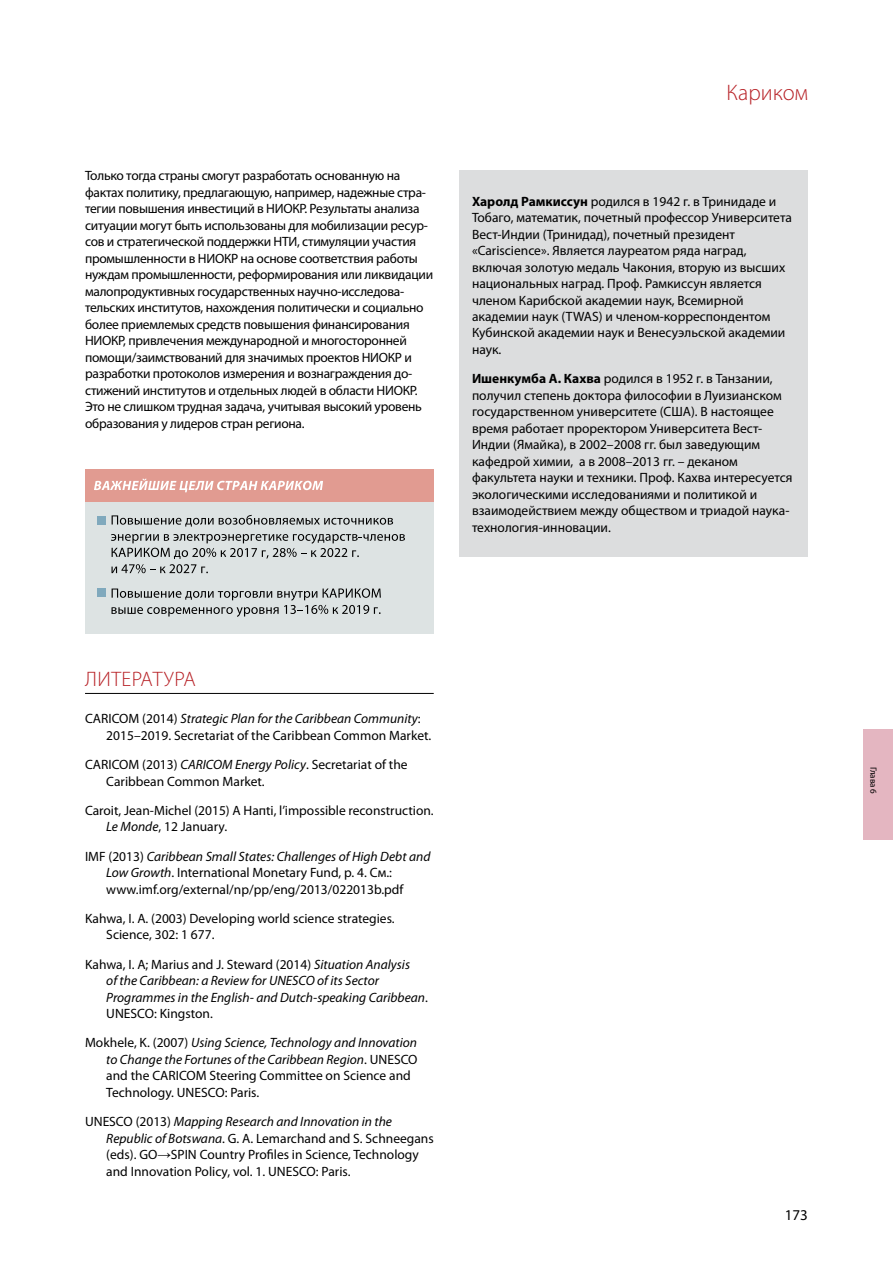
<style>
.page{position:relative;width:893px;height:1263px;background:#fff}
.page>*{position:absolute;margin:0;border:0;box-sizing:border-box;transform-origin:0 0}
.t1{font:300 22.5px "Myriad Pro";color:#b72126}
.t2{font:300 21px "Myriad Pro";letter-spacing:.02em;color:#b72126}
.t3{font:15px "Myriad Pro";color:#000}
.t4{font:13.5px/16.5px "Myriad Pro";letter-spacing:-.005em;color:#000}
.t5{font:italic 13.5px/16.5px "Myriad Pro";color:#000}
.t6{font:9px "Myriad Pro";color:#000}
.s1{font-weight:700}
.s2{font-style:italic}
.s3{font-style:normal}
.s4{font-family:"Times New Roman"}
</style>
<div class="page">
<div style="left:863px;top:729px;width:30px;height:110px;background:#e4b6c1"></div>
<div style="left:85px;top:470px;width:349px;height:164px;background:#dde3e3"></div>
<div style="left:85px;top:469px;width:349px;height:33px;background:#e19b91"></div>
<svg style="left:94px;top:479px;width:229px;height:13px"></svg>
<svg style="left:112px;top:515px;width:281px;height:12px"></svg>
<svg style="left:111px;top:534px;width:294px;height:39px"></svg>
<svg style="left:112px;top:588px;width:269px;height:29px"></svg>
<div style="left:97px;top:516px;width:8px;height:9px;background:#80a9bd"></div>
<div style="left:97px;top:589px;width:8px;height:8px;background:#80a9bd"></div>
<div style="left:459px;top:170px;width:349px;height:387px;background:#dcddde"></div>
<hr style="left:85px;top:693px;width:349px;height:1px;background:#000">
<p class="t4" style="left:85px;top:167px;width:350px">Только тогда страны смогут разработать основанную на фактах политику, предлагающую, например, надежные стра&shy;тегии повышения инвестиций в НИОКР. Результаты анализа ситуации могут быть использованы для мобилизации ресур&shy;сов и стратегической поддержки НТИ, стимуляции участия промышленности в НИОКР на основе соответствия работы нуждам промышленности, реформирования или ликвидации малопродуктивных государственных научно-исследова&shy;тельских институтов, нахождения политически и социально более приемлемых средств повышения финансирования НИОКР, привлечения международной и многосторонней помощи/заимствований для значимых проектов НИОКР и разработки протоколов измерения и вознаграждения до&shy;стижений институтов и отдельных людей в области НИОКР.<br>Это не слишком трудная задача, учитывая высокий уровень образования у лидеров стран региона.</p>
<h1 class="t1" style="left:726px;top:79px;width:83px">Кариком</h1>
<p class="t4" style="left:472px;top:192px;width:321px"><span class="s1">Харолд Рамкиссун</span> родился в 1942 г. в Тринидаде и Тобаго, математик, почетный профессор Университета Вест-Индии (Тринидад), почетный президент «Cariscience». Является лауреатом ряда наград, включая золотую медаль Чакония, вторую из высших национальных наград. Проф. Рамкиссун является членом Карибской академии наук, Всемирной академии наук (TWAS) и членом-корреспондентом Кубинской академии наук и Венесуэльской академии наук.</p>
<p class="t4" style="left:472px;top:370px;width:322px"><span class="s1">Ишенкумба А. Кахва</span> родился в 1952 г. в Танзании, получил степень доктора философии в Луизианском государственном университете (США). В настоящее время работает проректором Университета Вест-Индии (Ямайка), в 2002–2008 гг. был заведующим кафедрой химии, а в 2008–2013 гг. – деканом факультета науки и техники. Проф. Кахва интересуется экологическими исследованиями и политикой и взаимодействием между обществом и триадой наука&shy;технология-инновации.</p>
<h2 class="t2" style="left:85px;top:666px;width:112px">ЛИТЕРАТУРА</h2>
<p class="t4" style="left:106px;top:710px;width:327px;text-indent:-21px">CARICOM (2014) <span class="s2">Strategic Plan for the Caribbean Community</span>:<br>2015–2019. Secretariat of the Caribbean Common Market.</p>
<p class="t4" style="left:106px;top:756px;width:303px;text-indent:-21px">CARICOM (2013) <span class="s2">CARICOM Energy Policy</span>. Secretariat of the<br>Caribbean Common Market.</p>
<p class="t4" style="left:106px;top:802px;width:329px;text-indent:-21px">Caroit, Jean-Michel (2015) A Haпti, l’impossible reconstruction.<br><span class="s2">Le Monde</span>, 12 January.</p>
<p class="t4" style="left:106px;top:848px;width:326px;text-indent:-21px">IMF (2013) <span class="s2">Caribbean Small States: Challenges of High Debt and<br>Low Growth</span>. International Monetary Fund, p. 4. См.: www.imf.org/external/np/pp/eng/2013/022013b.pdf</p>
<p class="t4" style="left:106px;top:910px;width:290px;text-indent:-21px">Kahwa, I. A. (2003) Developing world science strategies.<br>Science, 302: 1 677.</p>
<p class="t5" style="left:106px;top:956px;width:323px;text-indent:-21px"><span class="s3">Kahwa, I. A; Marius and J. Steward (2014)</span> Situation Analysis<br>of the Caribbean: a Review for UNESCO of its Sector Programmes in the English- and Dutch-speaking Caribbean<span class="s3">.<br>UNESCO: Kingston.</span></p>
<p class="t4" style="left:106px;top:1034px;width:313px;text-indent:-21px">Mokhele, K. (2007) <span class="s2">Using Science, Technology and Innovation to Change the Fortunes of the Caribbean Region</span>. UNESCO and the CARICOM Steering Committee on Science and Technology. UNESCO: Paris.</p>
<p class="t4" style="left:106px;top:1113px;width:329px;text-indent:-21px">UNESCO (2013) <span class="s2">Mapping Research and Innovation in the Republic of Botswana</span>. G. A. Lemarchand and S. Schneegans (eds). GO<span class="s4">→</span>SPIN Country Profiles in Science, Technology and Innovation Policy, vol. 1. UNESCO: Paris.</p>
<p class="t3" style="left:785px;top:1206px;width:25px">173</p>
<p class="t6" style="left:879px;top:766px;width:29px;rotate:90deg">Глава 6</p>
</div>
